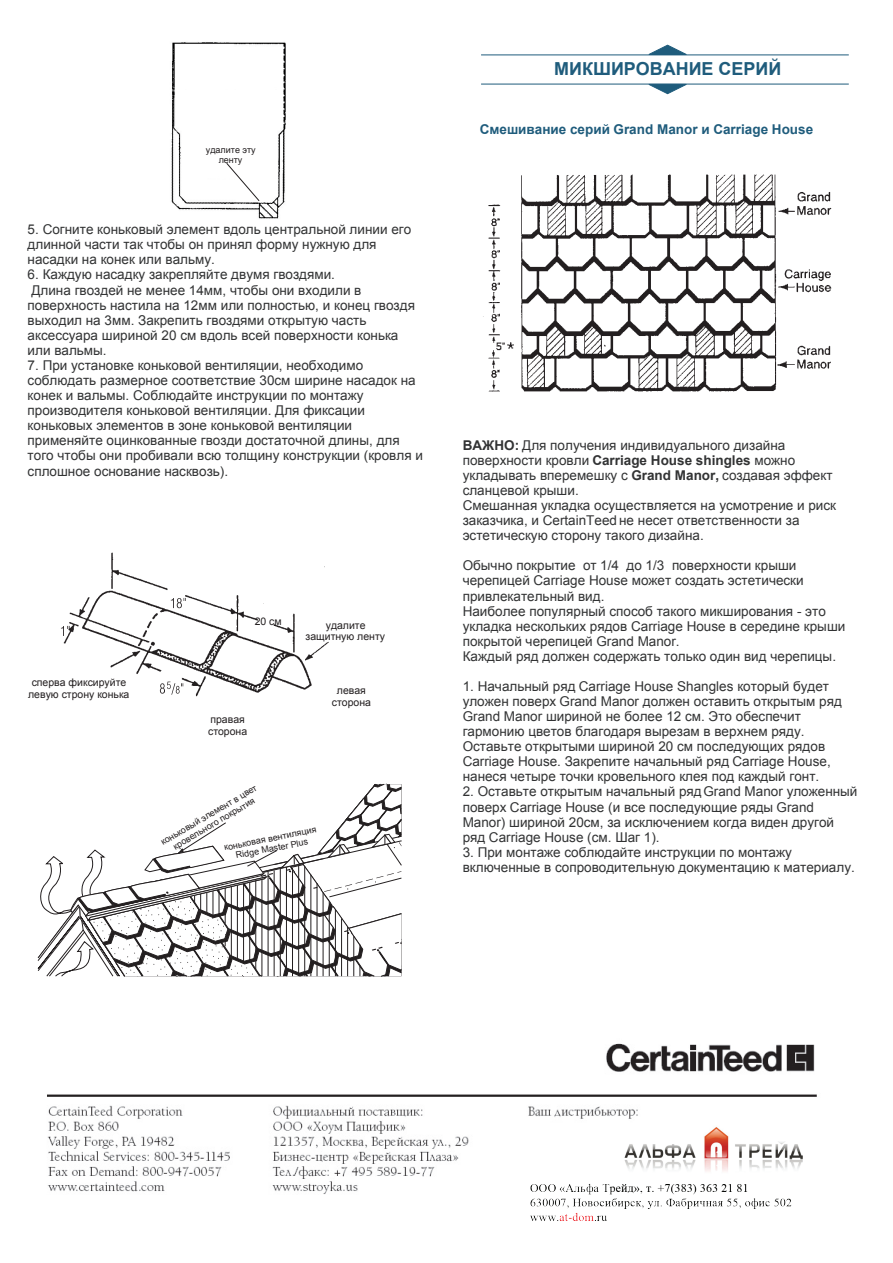
<style>
.page{position:relative;width:893px;height:1263px;background:#fff}
.page>*{position:absolute;margin:0;border:0;box-sizing:border-box;transform-origin:0 0}
.t1{font:700 18px "Arial";color:#1f5c7c}
.t2{font:13.5px/15.1px "Arial";color:#323334}
.t3{font:700 13.5px "Arial";color:#1f5c7c}
.t4{font:10.5px/11.9px "Arial";color:#231f20;text-align:center}
.t5{font:9px/10.1px "Arial";color:#231f20;text-align:center}
.s1{font-weight:700}
</style>
<div class="page">
<img style="left:63px;top:552px;width:275px;height:145px">
<svg style="left:171px;top:598px;width:15px;height:10px"></svg>
<svg style="left:160px;top:682px;width:23px;height:13px"></svg>
<svg style="left:61px;top:626px;width:9px;height:10px"></svg>
<img style="left:483px;top:174px;width:349px;height:218px">
<img style="left:171px;top:42px;width:115px;height:177px">
<svg style="left:226px;top:163px;width:33px;height:38px"></svg>
<svg style="left:37px;top:783px;width:365px;height:194px"></svg>
<hr style="left:481px;top:55px;width:367px;height:1px;background:#1f5c7c">
<svg style="left:648px;top:44px;width:41px;height:11px"></svg>
<hr style="left:481px;top:84px;width:367px;height:1px;background:#1f5c7c">
<svg style="left:645px;top:83px;width:42px;height:12px"></svg>
<img style="left:47px;top:1043px;width:768px;height:151px">
<img style="left:514px;top:1078px;width:303px;height:143px">
<p class="t5" style="left:206px;top:145px;width:51px">удалите эту ленту</p>
<p class="t2" style="left:28px;top:222px;width:397px">5 Согните коньковый элемент вдоль центральной линии его длинной части так чтобы он принял форму нужную для насадки на конек или вальму.<br>6 Каждую насадку закрепляйте двумя гвоздями.<br>Длина гвоздей не менее 14мм, чтобы они входили в поверхность настила на 12мм или полностью, и конец гвоздя выходил на 3мм. Закрепить гвоздями открытую часть аксессуара шириной 20 см вдоль всей поверхности конька или вальмы.<br>7 При установке коньковой вентиляции, необходимо соблюдать размерное соответствие 30см ширине насадок на конек и вальмы. Соблюдайте инструкции по монтажу производителя коньковой вентиляции. Для фиксации коньковых элементов в зоне коньковой вентиляции применяйте оцинкованные гвозди достаточной длины, для того чтобы они пробивали всю толщину конструкции (кровля и сплошное основание насквозь).</p>
<p class="t2" style="left:35px;top:222px;width:5px">.</p>
<p class="t2" style="left:35px;top:267px;width:5px">.</p>
<p class="t2" style="left:35px;top:358px;width:5px">.</p>
<p class="t4" style="left:28px;top:677px;width:103px">сперва фиксируйте левую строну конька</p>
<p class="t4" style="left:255px;top:615px;width:29px">20 см</p>
<p class="t4" style="left:208px;top:714px;width:41px;text-align:left">правая сторона</p>
<p class="t4" style="left:305px;top:619px;width:81px">удалите защитную ленту</p>
<p class="t4" style="left:332px;top:685px;width:41px">левая сторона</p>
<p class="t5" style="left:159px;top:839px;width:111px;rotate:-31deg">коньковый элемент в цвет кровельного покрытия</p>
<p class="t5" style="left:223px;top:843px;width:95px;rotate:-11deg">коньковая вентиляция<br>Ridge Master Plus</p>
<h1 class="t1" style="left:554px;top:57px;width:228px">МИКШИРОВАНИЕ СЕРИЙ</h1>
<p class="t3" style="left:480px;top:120px;width:335px">Смешивание серий Grand Manor и Carriage House</p>
<p class="t2" style="left:462px;top:437px;width:375px"><span class="s1">ВАЖНО:</span> Для получения индивидуального дизайна поверхности кровли <span class="s1">Carriage House shingles</span> можно укладывать вперемешку с <span class="s1">Grand Manor,</span> создавая эффект сланцевой крыши.<br>Смешанная укладка осуществляется на усмотрение и риск заказчика, и CertainTeedне несет ответственности за эстетическую сторону такого дизайна.</p>
<p class="t2" style="left:462px;top:558px;width:158px">Обычно покрытие от 1/4</p>
<p class="t2" style="left:626px;top:558px;width:39px">до 1/3</p>
<p class="t2" style="left:462px;top:558px;width:384px;text-indent:209px">поверхности крыши черепицей Carriage House может создать эстетически привлекательный вид.<br>Наиболее популярный способ такого микширования - это укладка нескольких рядов Carriage House в середине крыши покрытой черепицей Grand Manor.<br>Каждый ряд должен содержать только один вид черепицы.</p>
<p class="t2" style="left:462px;top:679px;width:381px">1. Начальный ряд Carriage House Shangles который будет уложен поверх Grand Manor должен оставить открытым ряд Grand Manor шириной не более 12 см. Это обеспечит гармонию цветов благодаря вырезам в верхнем ряду.<br>Оставьте открытыми шириной 20 см последующих рядов Carriage House. Закрепите начальный ряд Carriage House, нанеся четыре точки кровельного клея под каждый гонт.</p>
<p class="t2" style="left:462px;top:784px;width:396px">2. Оставьте открытым начальный рядGrand Manor уложенный поверх Carriage House (и все последующие ряды Grand Manor) шириной 20см, за исключением когда виден другой ряд Carriage House (см. Шаг 1).</p>
<p class="t2" style="left:462px;top:845px;width:393px">3. При монтаже соблюдайте инструкции по монтажу включенные в сопроводительную документацию к материалу.</p>
</div>
